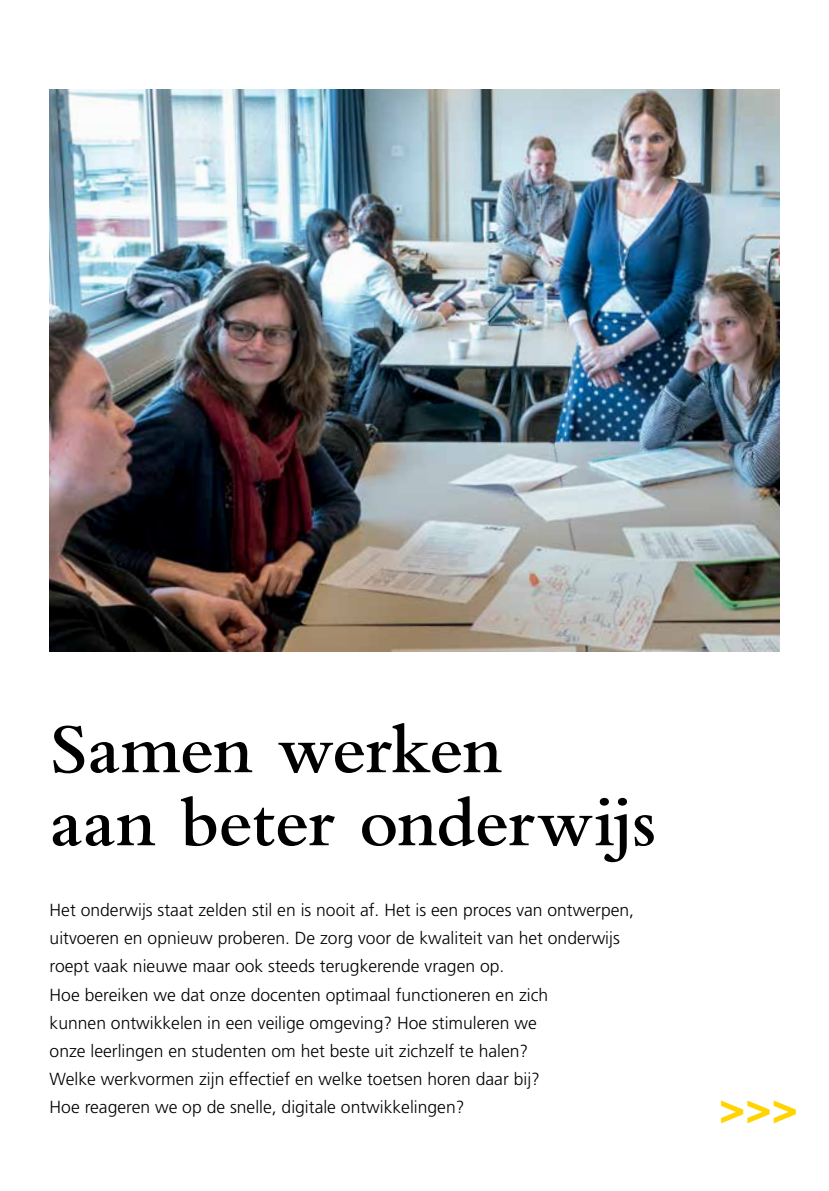
<style>
.page{position:relative;width:829px;height:1191px;background:#fff}
.page>*{position:absolute;margin:0;border:0;box-sizing:border-box;transform-origin:0 0}
.t1{font:600 72.98px/73px "Bembo Std";letter-spacing:-.01em;color:#000}
.t2{font:900 43.75px "Frutiger LT Std";color:#ffd400}
.t3{font:300 17.5px/28px "Frutiger LT Std";color:#000}
</style>
<div class="page">
<img style="left:50px;top:89px;width:729px;height:562px">
<h1 class="t1" style="left:50px;top:713px;width:608px">Samen werken<br>aan beter onderwijs</h1>
<p class="t3" style="left:50px;top:896px;width:586px">Het onderwijs staat zelden stil en is nooit af. Het is een proces van ontwerpen, uitvoeren en opnieuw proberen. De zorg voor de kwaliteit van het onderwijs roept vaak nieuwe maar ook steeds terugkerende vragen op.<br>Hoe bereiken we dat onze docenten optimaal functioneren en zich<br>kunnen ontwikkelen in een veilige omgeving? Hoe stimuleren we<br>onze leerlingen en studenten om het beste uit zichzelf te halen?<br>Welke werkvormen zijn effectief en welke toetsen horen daar bij?<br>Hoe reageren we op de snelle, digitale ontwikkelingen?</p>
<h2 class="t2" style="left:719px;top:1081px;width:80px">&gt;&gt;&gt;</h2>
</div>
